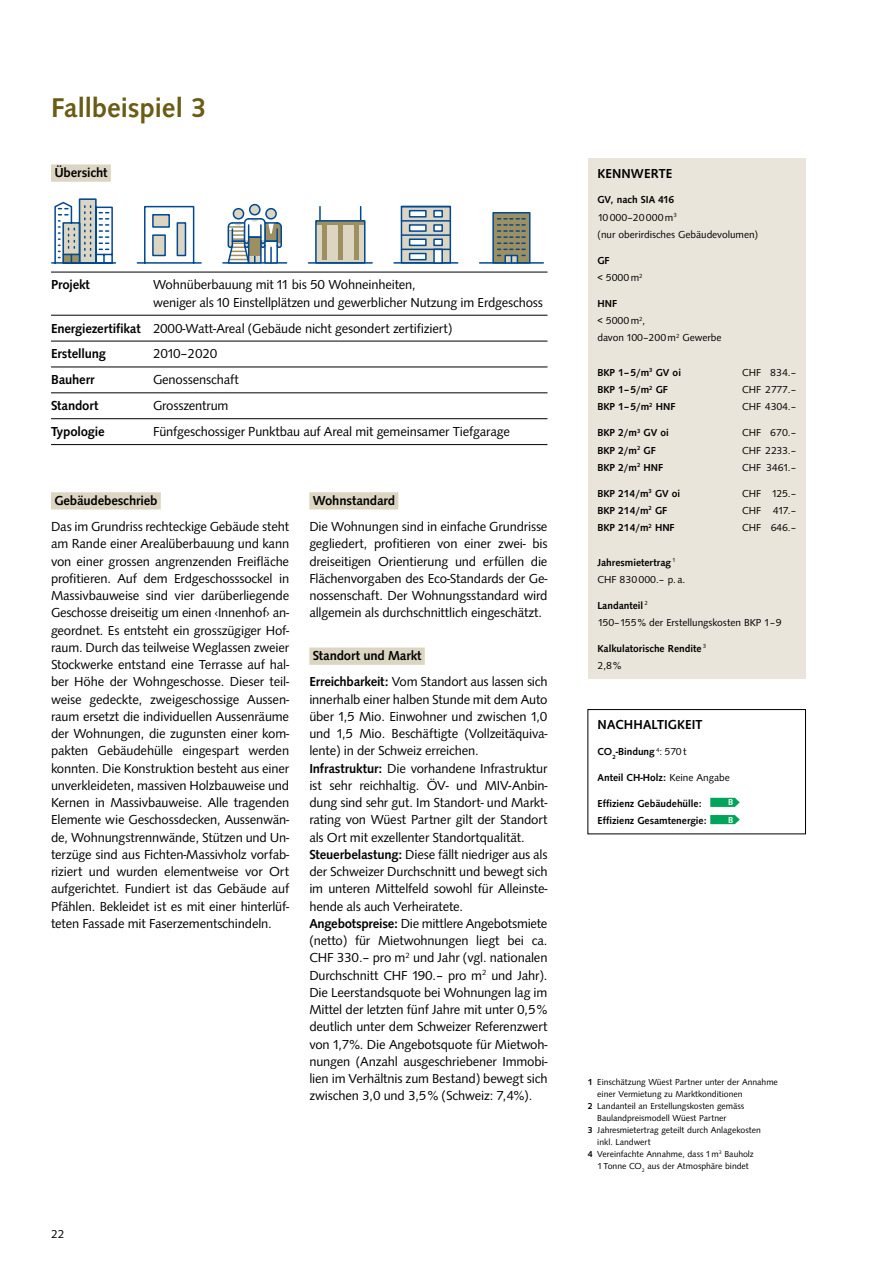
<style>
.page{position:relative;width:893px;height:1263px;background:#fff}
.page>*{position:absolute;margin:0;border:0;box-sizing:border-box;transform-origin:0 0}
.t1{font:500 28.2px "Syntax";color:#6b5c15}
.t2{font:13.5px/17.2px "Syntax";letter-spacing:-.01em;color:#000}
.t3{font:500 13.5px/26px "Syntax";letter-spacing:-.01em;color:#000}
.t4{font:500 13.5px "Syntax";letter-spacing:.01em;color:#000}
.t5{font:12px "Syntax";color:#000}
.t6{font:500 10.5px/17.2px "Syntax";color:#000}
.t7{font:10.5px/17.2px "Syntax";color:#000}
.t8{font:9px "Syntax";color:#000}
.t9{font:500 9px "Syntax";color:#fff}
.s1{font-weight:500}
.s2{font-weight:400}
</style>
<div class="page">
<div style="left:51px;top:492px;width:110px;height:17px;background:#dcd5c2"></div>
<div style="left:309px;top:492px;width:89px;height:17px;background:#dcd5c2"></div>
<div style="left:309px;top:647px;width:116px;height:18px;background:#dcd5c2"></div>
<div style="left:51px;top:164px;width:60px;height:18px;background:#dcd5c2"></div>
<hr style="left:51px;top:272px;width:496px;height:1px;background:#000">
<hr style="left:51px;top:315px;width:496px;height:1px;background:#000">
<hr style="left:51px;top:341px;width:496px;height:1px;background:#000">
<hr style="left:51px;top:367px;width:496px;height:1px;background:#000">
<hr style="left:51px;top:393px;width:496px;height:1px;background:#000">
<hr style="left:51px;top:418px;width:496px;height:1px;background:#000">
<hr style="left:51px;top:444px;width:496px;height:1px;background:#000">
<svg style="left:51px;top:198px;width:65px;height:66px"></svg>
<svg style="left:137px;top:205px;width:65px;height:59px"></svg>
<svg style="left:222px;top:203px;width:65px;height:61px"></svg>
<svg style="left:308px;top:206px;width:65px;height:58px"></svg>
<svg style="left:393px;top:205px;width:65px;height:59px"></svg>
<svg style="left:479px;top:212px;width:65px;height:52px"></svg>
<div style="left:588px;top:158px;width:218px;height:521px;background:#eae5da"></div>
<svg style="left:710px;top:798px;width:30px;height:9px"></svg>
<svg style="left:710px;top:815px;width:30px;height:9px"></svg>
<div style="left:588px;top:709px;width:218px;height:125px;border:1px solid #000"></div>
<h1 class="t1" style="left:51px;top:91px;width:157px">Fallbeispiel 3</h1>
<p class="t3" style="left:54px;top:160px;width:55px">Übersicht</p>
<p class="t3" style="left:51px;top:272px;width:41px">Projekt</p>
<p class="t2" style="left:153px;top:276px;width:391px">Wohnüberbauung mit 11 bis 50 Wohneinheiten,<br>weniger als 10 Einstellplätzen und gewerblicher Nutzung im Erdgeschoss</p>
<p class="t2" style="left:51px;top:315px;width:403px;line-height:26px"><span class="s1">Energiezertifikat</span> 2000-Watt-Areal (Gebäude nicht gesondert zertifiziert)<br><span class="s1">Erstellung</span></p>
<p class="t2" style="left:153px;top:345px;width:66px">2010–2020</p>
<p class="t3" style="left:51px;top:367px;width:45px">Bauherr</p>
<p class="t2" style="left:153px;top:371px;width:87px">Genossenschaft</p>
<p class="t3" style="left:51px;top:393px;width:49px">Standort</p>
<p class="t2" style="left:153px;top:397px;width:77px">Grosszentrum</p>
<p class="t3" style="left:51px;top:419px;width:55px">Typologie</p>
<p class="t2" style="left:153px;top:423px;width:358px">Fünfgeschossiger Punktbau auf Areal mit gemeinsamer Tiefgarage</p>
<p class="t3" style="left:54px;top:488px;width:105px">Gebäudebeschrieb</p>
<p class="t2" style="left:51px;top:518px;width:240px;text-align:justify">Das im Grundriss rechteckige Gebäude steht am Rande einer Arealüberbauung und kann von einer grossen angrenzenden Freifläche profitieren. Auf dem Erdgeschosssockel in Massivbauweise sind vier darüberliegende Geschosse dreiseitig um einen ‹Innenhof› an&shy;geordnet. Es entsteht ein grosszügiger Hof&shy;raum. Durch das teilweise Weglassen zweier Stockwerke entstand eine Terrasse auf hal&shy;ber Höhe der Wohngeschosse. Dieser teil&shy;weise gedeckte, zweigeschossige Aussen&shy;raum ersetzt die individuellen Aussenräume der Wohnungen, die zugunsten einer kom&shy;pakten Gebäudehülle eingespart werden konnten. Die Konstruktion besteht aus einer unverkleideten, massiven Holzbauweise und Kernen in Massivbauweise. Alle tragenden Elemente wie Geschossdecken, Aussenwän&shy;de, Wohnungstrennwände, Stützen und Un&shy;terzüge sind aus Fichten-Massivholz vorfab&shy;riziert und wurden elementweise vor Ort aufgerichtet. Fundiert ist das Gebäude auf Pfählen. Bekleidet ist es mit einer hinterlüf&shy;teten Fassade mit Faserzementschindeln.</p>
<p class="t3" style="left:313px;top:488px;width:84px">Wohnstandard</p>
<p class="t2" style="left:309px;top:518px;width:240px;text-align:justify">Die Wohnungen sind in einfache Grundrisse gegliedert, profitieren von einer zwei- bis dreiseitigen Orientierung und erfüllen die Flächenvorgaben des Eco-Standards der Ge&shy;nossenschaft. Der Wohnungsstandard wird allgemein als durchschnittlich eingeschätzt.</p>
<p class="t3" style="left:309px;top:643px;width:240px">Standort und Markt<br>Erreichbarkeit: <span class="s2">Vom Standort aus lassen sich</span></p>
<p class="t2" style="left:309px;top:690px;width:240px">innerhalb einer halben Stunde mit dem Auto über 1,5 Mio. Einwohner und zwischen 1,0 und 1,5 Mio. Beschäftigte (Vollzeitäquiva&shy;lente) in der Schweiz erreichen.<br><span class="s1">Infrastruktur:</span> Die vorhandene Infrastruktur ist sehr reichhaltig. ÖV- und MIV-Anbin&shy;dung sind sehr gut. Im Standort- und Markt&shy;rating von Wüest Partner gilt der Standort als Ort mit exzellenter Standortqualität.<br><span class="s1">Steuerbelastung:</span> Diese fällt niedriger aus als der Schweizer Durchschnitt und bewegt sich im unteren Mittelfeld sowohl für Alleinste&shy;hende als auch Verheiratete.<br><span class="s1">Angebotspreise:</span> Die mittlere Angebotsmiete (netto) für Mietwohnungen liegt bei ca.<br>CHF 330.– pro m<sup>2</sup> und Jahr (vgl. nationalen Durchschnitt CHF 190.– pro m<sup>2</sup> und Jahr).<br>Die Leerstandsquote bei Wohnungen lag im Mittel der letzten fünf Jahre mit unter 0,5% deutlich unter dem Schweizer Referenzwert von 1,7%. Die Angebotsquote für Mietwoh&shy;nungen (Anzahl ausgeschriebener Immobi&shy;lien im Verhältnis zum Bestand) bewegt sich zwischen 3,0 und 3,5% (Schweiz: 7,4%).</p>
<p class="t5" style="left:51px;top:1227px;width:15px">22</p>
<p class="t4" style="left:597px;top:165px;width:76px">KENNWERTE</p>
<p class="t7" style="left:597px;top:191px;width:162px"><span class="s1">GV, nach SIA 416<br></span>10000–20000m<sup>3<br></sup>(nur oberirdisches Gebäudevolumen)</p>
<p class="t7" style="left:597px;top:252px;width:47px"><span class="s1">GF<br></span>&lt; 5000m<sup>2</sup></p>
<p class="t7" style="left:597px;top:295px;width:126px"><span class="s1">HNF<br></span>&lt; 5000m<sup>2</sup>,<br>davon 100–200m<sup>2</sup> Gewerbe</p>
<p class="t6" style="left:597px;top:364px;width:85px">BKP 1–5/m<sup>3</sup> GV oi</p>
<p class="t7" style="left:742px;top:364px;width:56px">CHF 834.–</p>
<p class="t6" style="left:597px;top:381px;width:72px">BKP 1–5/m<sup>2</sup> GF</p>
<p class="t7" style="left:742px;top:381px;width:56px">CHF 2777.–</p>
<p class="t6" style="left:597px;top:398px;width:79px">BKP 1–5/m<sup>2</sup> HNF</p>
<p class="t7" style="left:742px;top:398px;width:56px">CHF 4304.–</p>
<p class="t6" style="left:597px;top:424px;width:73px">BKP 2/m<sup>3</sup> GV oi</p>
<p class="t7" style="left:742px;top:424px;width:56px">CHF 670.–</p>
<p class="t6" style="left:597px;top:441px;width:60px">BKP 2/m<sup>2</sup> GF</p>
<p class="t7" style="left:742px;top:441px;width:56px">CHF 2233.–</p>
<p class="t6" style="left:597px;top:459px;width:67px">BKP 2/m<sup>2</sup> HNF</p>
<p class="t7" style="left:742px;top:459px;width:56px">CHF 3461.–</p>
<p class="t6" style="left:597px;top:485px;width:84px">BKP 214/m<sup>3</sup> GV oi</p>
<p class="t7" style="left:742px;top:485px;width:56px">CHF 125.–</p>
<p class="t6" style="left:597px;top:502px;width:71px">BKP 214/m<sup>2</sup> GF</p>
<p class="t7" style="left:742px;top:502px;width:56px">CHF 417.–</p>
<p class="t6" style="left:597px;top:519px;width:79px">BKP 214/m<sup>2</sup> HNF</p>
<p class="t7" style="left:742px;top:519px;width:56px">CHF 646.–</p>
<p class="t6" style="left:597px;top:554px;width:89px">Jahresmietertrag <sup>1<br></sup><span class="s2">CHF 830000.– p. a.</span></p>
<p class="t7" style="left:597px;top:597px;width:186px"><span class="s1">Landanteil</span> <sup>2<br></sup>150–155% der Erstellungskosten BKP 1–9</p>
<p class="t6" style="left:597px;top:640px;width:110px">Kalkulatorische Rendite <sup>3<br></sup><span class="s2">2,8%</span></p>
<p class="t4" style="left:598px;top:717px;width:106px">NACHHALTIGKEIT</p>
<p class="t6" style="left:598px;top:743px;width:90px">CO<sub>2</sub>-Bindung <sup>4</sup><span class="s2">: 570t</span></p>
<p class="t6" style="left:598px;top:769px;width:134px">Anteil CH-Holz: <span class="s2">Keine Angabe</span></p>
<p class="t6" style="left:598px;top:795px;width:106px">Effizienz Gebäudehülle:</p>
<p class="t9" style="left:728px;top:797px;width:7px">B</p>
<p class="t6" style="left:598px;top:812px;width:111px">Effizienz Gesamtenergie:</p>
<p class="t9" style="left:728px;top:814px;width:7px">B</p>
<p class="t8" style="left:588px;top:1077px;width:192px"><span class="s1">1</span> Einschätzung Wüest Partner unter der Annahme</p>
<p class="t8" style="left:597px;top:1089px;width:147px">einer Vermietung zu Marktkonditionen</p>
<p class="t8" style="left:588px;top:1101px;width:158px"><span class="s1">2</span> Landanteil an Erstellungskosten gemäss</p>
<p class="t8" style="left:597px;top:1113px;width:131px">Baulandpreismodell Wüest Partner</p>
<p class="t8" style="left:588px;top:1125px;width:175px"><span class="s1">3</span> Jahresmietertrag geteilt durch Anlagekosten</p>
<p class="t8" style="left:597px;top:1137px;width:55px">inkl. Landwert</p>
<p class="t8" style="left:588px;top:1149px;width:168px"><span class="s1">4</span> Vereinfachte Annahme, dass 1m<sup>3</sup> Bauholz</p>
<p class="t8" style="left:597px;top:1161px;width:153px">1Tonne CO<sub>2</sub> aus der Atmosphäre bindet</p>
</div>
